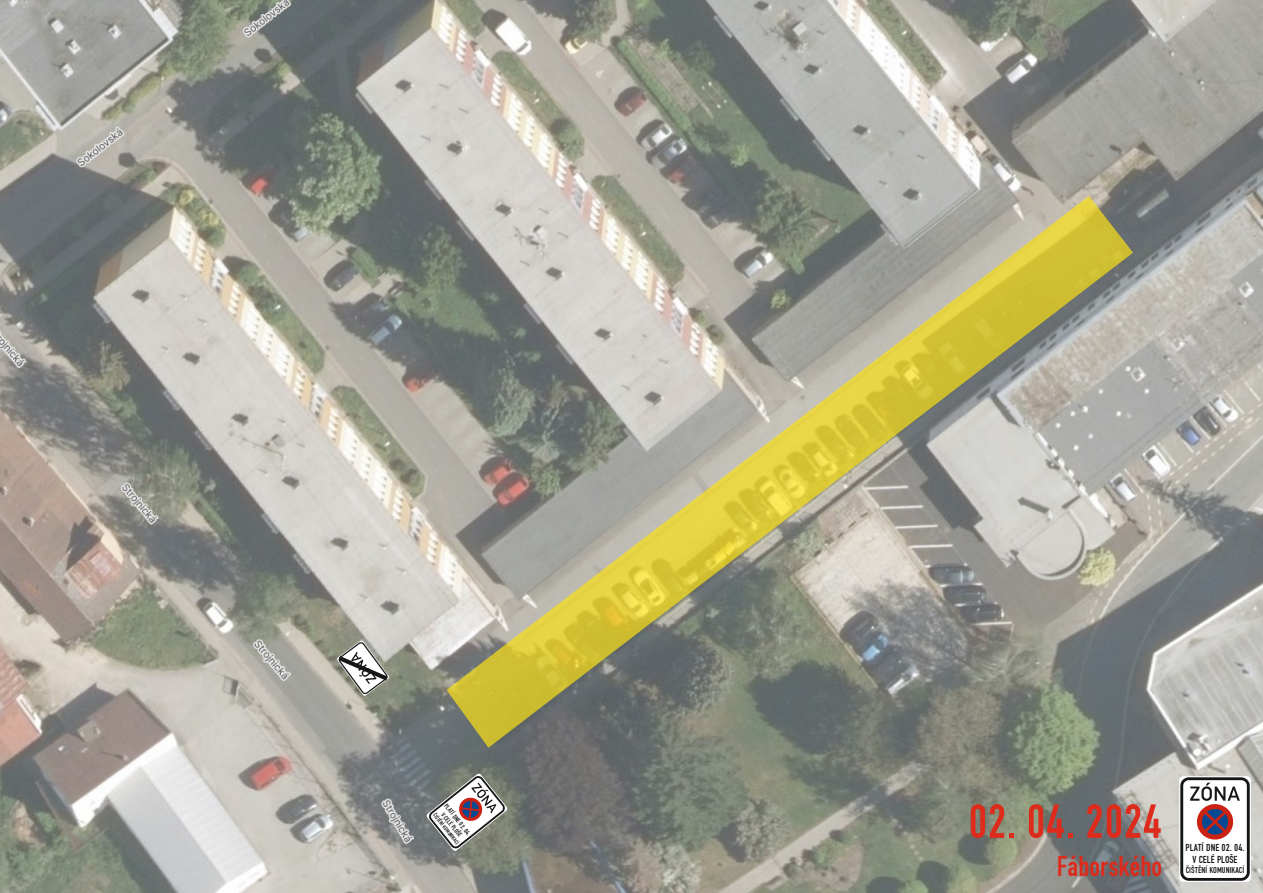
<style>
.page{position:relative;width:1263px;height:893px;background:#fff}
.page>*{position:absolute;margin:0;border:0;box-sizing:border-box;transform-origin:0 0}
.t1{font:50.1px "Znacky uzke";color:#dd2b1c}
.t2{font:30px "Znacky uzke";color:#dd2b1c}
.t3{font:10.65px/11.9px "Znacky uzke";color:#151616;text-align:center}
.t4{font:9px "Znacky uzke";color:#151616}
.t5{font:6.9px "Znacky uzke";color:#151616}
.t6{font:5.85px "Znacky uzke";color:#151616}
</style>
<div class="page">
<img style="left:0;top:0;width:1263px;height:893px">
<svg style="left:1179px;top:776px;width:72px;height:106px"></svg>
<svg style="left:427px;top:774px;width:80px;height:77px"></svg>
<svg style="left:337px;top:640px;width:52px;height:56px"></svg>
<svg style="left:446px;top:196px;width:687px;height:552px;background:#a6a489"></svg>
<p class="t5" style="left:447px;top:803px;width:40px;rotate:51deg">PLATÍ DNE 02. 04.</p>
<p class="t5" style="left:444px;top:812px;width:31px;rotate:51deg">V CELÉ PLOŠE</p>
<p class="t6" style="left:436px;top:813px;width:39px;rotate:51deg">ČIŠTĚNÍ KOMUNIKACÍ</p>
<h1 class="t1" style="left:968px;top:804px;width:195px">02. 04. 2024</h1>
<h2 class="t2" style="left:1057px;top:856px;width:107px">Fáborského</h2>
<p class="t3" style="left:1185px;top:843px;width:61px">PLATÍ DNE 02. 04.<br>V CELÉ PLOŠE</p>
<p class="t4" style="left:1186px;top:867px;width:60px">ČIŠTĚNÍ KOMUNIKACÍ</p>
</div>
